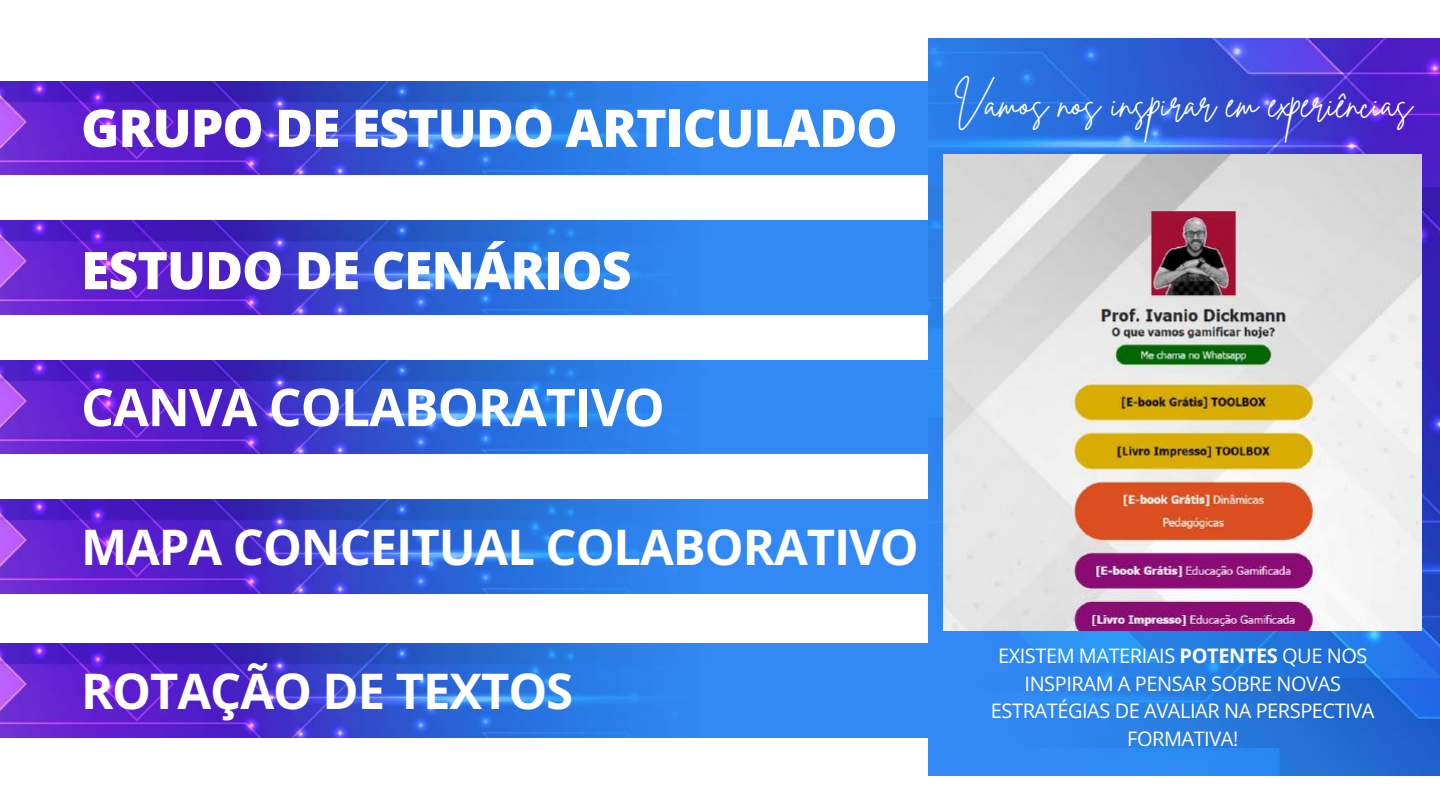
<style>
.page{position:relative;width:1440px;height:810px;background:#fff}
.page>*{position:absolute;margin:0;border:0;box-sizing:border-box;transform-origin:0 0}
.t1{font:800 52px "Open Sans";letter-spacing:-.02em;color:#fff}
.t2{font:700 52px "Open Sans";letter-spacing:-.02em;color:#fff}
.t3{font:700 49px "Open Sans";letter-spacing:-.02em;color:#fff}
.t4{font:39px "Brittany Signature";letter-spacing:-.01em;color:#fff}
.t5{font:20px/27.8px "Open Sans";letter-spacing:-.02em;color:#fff;text-align:center}
.s1{font-weight:700}
</style>
<div class="page">
<img style="left:0;top:81px;width:929px;height:94px">
<img style="left:0;top:220px;width:929px;height:94px">
<img style="left:0;top:360px;width:929px;height:94px">
<img style="left:0;top:500px;width:929px;height:93px">
<img style="left:0;top:644px;width:929px;height:94px">
<img style="left:929px;top:39px;width:511px;height:736px">
<img style="left:944px;top:154px;width:478px;height:477px">
<h1 class="t1" style="left:81px;top:91px;width:818px">GRUPO DE ESTUDO ARTICULADO</h1>
<h1 class="t1" style="left:81px;top:234px;width:552px">ESTUDO DE CENÁRIOS</h1>
<h1 class="t2" style="left:81px;top:371px;width:585px">CANVA COLABORATIVO</h1>
<h3 class="t4" style="left:953px;top:78px;width:460px">Vamos nos inspirar em experiências</h3>
<h2 class="t3" style="left:81px;top:513px;width:839px">MAPA CONCEITUAL COLABORATIVO</h2>
<h2 class="t3" style="left:81px;top:657px;width:494px">ROTAÇÃO DE TEXTOS</h2>
<p class="t5" style="left:991px;top:641px;width:385px">EXISTEM MATERIAIS <span class="s1">POTENTES</span> QUE NOS<br>INSPIRAM A PENSAR SOBRE NOVAS<br>ESTRATÉGIAS DE AVALIAR NA PERSPECTIVA<br>FORMATIVA!</p>
</div>
